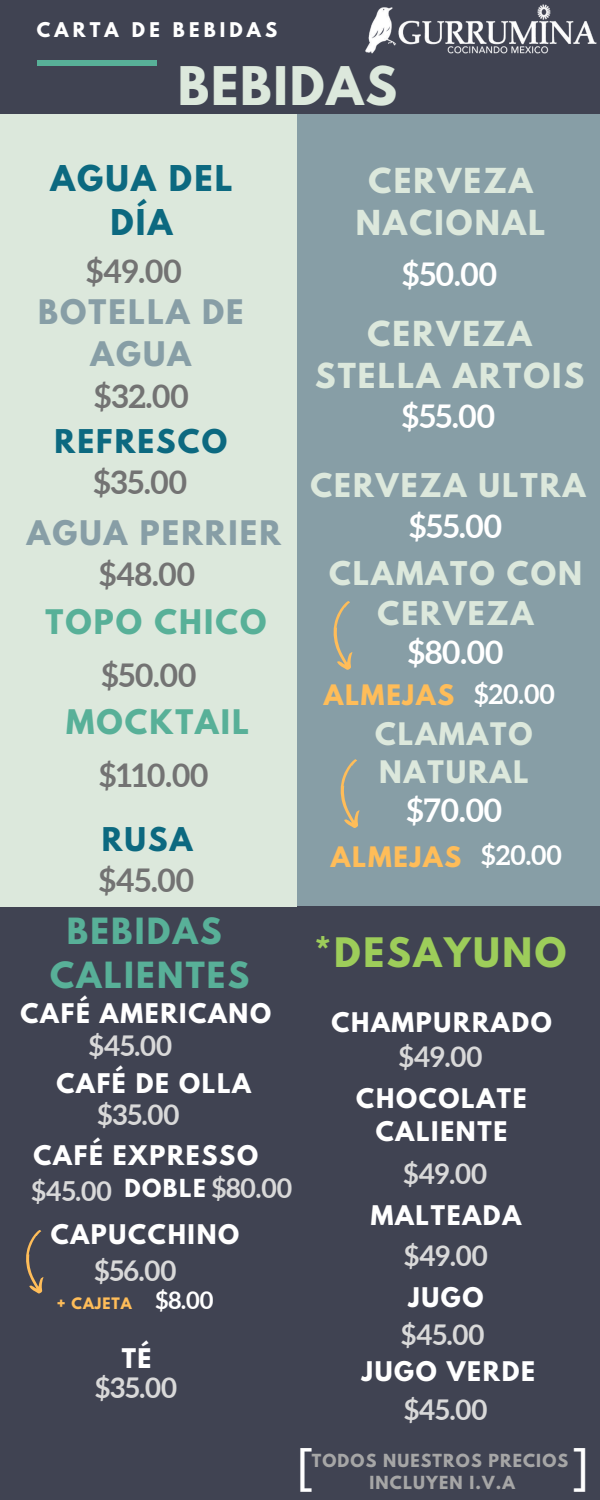
<style>
.page{position:relative;width:600px;height:1500px;background:#404352}
.page>*{position:absolute;margin:0;border:0;box-sizing:border-box;transform-origin:0 0}
.t1{font:50px "Open Sans";color:#fff}
.t2{font:700 47.2px "League Spartan";letter-spacing:.04em;color:#dce8dc}
.t3{font:700 36px "League Spartan";letter-spacing:.07em;color:#9dcd5a}
.t4{font:700 32px "Aleo";color:#737373}
.t5{font:700 32px "Aleo";color:#fff}
.t6{font:700 32px/44.2px "League Spartan";letter-spacing:.07em;color:#58b098;text-align:center}
.t7{font:700 31.5px/43.5px "League Spartan";letter-spacing:.07em;color:#0c6980;text-align:center}
.t8{font:700 30.5px/42px "League Spartan";letter-spacing:.07em;color:#dce8dc;text-align:center}
.t9{font:700 30px/42px "League Spartan";letter-spacing:.07em;color:#879ea6;text-align:center}
.t10{font:700 30px "League Spartan";letter-spacing:.07em;color:#58b098}
.t11{font:700 29px/40.5px "League Spartan";letter-spacing:.07em;color:#dce8dc;text-align:center}
.t12{font:700 29px "League Spartan";letter-spacing:.07em;color:#0c6980}
.t13{font:700 28px "Aleo";color:#d9d9d9}
.t14{font:700 27.5px "League Spartan";letter-spacing:.07em;color:#dce8dc}
.t15{font:700 27px "Aleo";color:#d9d9d9}
.t16{font:700 27px "Aleo";color:#fff}
.t17{font:700 25px "League Spartan";letter-spacing:.07em;color:#ffbd59}
.t18{font:700 24px/33px "League Spartan";letter-spacing:.07em;color:#fff;text-align:center}
.t19{font:700 24px "Aleo";color:#fff}
.t20{font:700 22px "League Spartan";letter-spacing:.07em;color:#fff}
.t21{font:700 18px "League Spartan";letter-spacing:.23em;color:#fff}
.t22{font:700 16px "League Spartan";letter-spacing:.07em;color:#a6a6a6}
.t23{font:700 14px "League Spartan";letter-spacing:.07em;color:#ffbd59}
</style>
<div class="page">
<div style="left:260px;top:115px;width:340px;height:791px;background:#879ea6"></div>
<div style="left:0;top:114px;width:297px;height:792px;background:#dce8dc"></div>
<div style="left:37px;top:60px;width:120px;height:6px;background:#58b098"></div>
<img style="left:365px;top:4px;width:232px;height:50px">
<svg style="left:340px;top:759px;width:20px;height:69px"></svg>
<svg style="left:333px;top:601px;width:20px;height:69px"></svg>
<svg style="left:26px;top:1230px;width:18px;height:64px"></svg>
<p class="t21" style="left:37px;top:20px;width:242px">CARTA DE BEBIDAS</p>
<h1 class="t2" style="left:178px;top:62px;width:221px">BEBIDAS</h1>
<h4 class="t7" style="left:50px;top:161px;width:184px">AGUA DEL<br>DÍA</h4>
<h4 class="t8" style="left:356px;top:164px;width:191px">CERVEZA<br>NACIONAL</h4>
<h6 class="t4" style="left:86px;top:253px;width:97px">$49.00</h6>
<p class="t9" style="left:38px;top:295px;width:207px">BOTELLA DE<br>AGUA</p>
<p class="t4" style="left:94px;top:378px;width:96px">$32.00</p>
<h4 class="t12" style="left:55px;top:427px;width:174px">REFRESCO</h4>
<h3 class="t4" style="left:93px;top:464px;width:95px">$35.00</h3>
<h6 class="t9" style="left:27px;top:516px;width:255px">AGUA PERRIER</h6>
<h6 class="t4" style="left:99px;top:556px;width:97px">$48.00</h6>
<h5 class="t10" style="left:45px;top:607px;width:223px">TOPO CHICO</h5>
<h6 class="t4" style="left:102px;top:657px;width:96px">$50.00</h6>
<p class="t10" style="left:66px;top:707px;width:185px">MOCKTAIL</p>
<p class="t5" style="left:402px;top:256px;width:96px">$50.00</p>
<p class="t8" style="left:315px;top:317px;width:271px">CERVEZA<br>STELLA ARTOIS</p>
<p class="t5" style="left:402px;top:398px;width:94px">$55.00</p>
<h4 class="t11" style="left:310px;top:469px;width:276px">CERVEZA ULTRA</h4>
<h6 class="t5" style="left:409px;top:508px;width:94px">$55.00</h6>
<h6 class="t11" style="left:329px;top:557px;width:255px">CLAMATO CON<br>CERVEZA</h6>
<p class="t5" style="left:408px;top:634px;width:97px">$80.00</p>
<h3 class="t17" style="left:324px;top:683px;width:132px">ALMEJAS</h3>
<h3 class="t16" style="left:474px;top:678px;width:82px">$20.00</h3>
<p class="t14" style="left:375px;top:720px;width:159px">CLAMATO</p>
<p class="t4" style="left:99px;top:757px;width:111px">$110.00</p>
<p class="t14" style="left:379px;top:758px;width:151px">NATURAL</p>
<h6 class="t12" style="left:102px;top:825px;width:92px">RUSA</h6>
<p class="t4" style="left:99px;top:862px;width:97px">$45.00</p>
<h6 class="t5" style="left:407px;top:792px;width:97px">$70.00</h6>
<p class="t17" style="left:331px;top:844px;width:132px">ALMEJAS</p>
<h4 class="t16" style="left:481px;top:840px;width:82px">$20.00</h4>
<h3 class="t6" style="left:50px;top:913px;width:201px">BEBIDAS<br>CALIENTES</h3>
<h4 class="t18" style="left:21px;top:1000px;width:252px">CAFÉ AMERICANO</h4>
<h3 class="t13" style="left:89px;top:1030px;width:85px">$45.00</h3>
<p class="t18" style="left:56px;top:1070px;width:196px">CAFÉ DE OLLA</p>
<h6 class="t13" style="left:98px;top:1099px;width:83px">$35.00</h6>
<h4 class="t18" style="left:34px;top:1142px;width:226px">CAFÉ EXPRESSO</h4>
<h3 class="t15" style="left:32px;top:1176px;width:82px">$45.00</h3>
<p class="t20" style="left:124px;top:1177px;width:83px">DOBLE</p>
<p class="t15" style="left:212px;top:1173px;width:82px">$80.00</p>
<h3 class="t18" style="left:51px;top:1221px;width:190px">CAPUCCHINO</h3>
<h4 class="t13" style="left:94px;top:1255px;width:84px">$56.00</h4>
<h6 class="t23" style="left:57px;top:1296px;width:77px">+ CAJETA</h6>
<p class="t19" style="left:156px;top:1287px;width:59px">$8.00</p>
<p class="t18" style="left:122px;top:1345px;width:31px">TÉ</p>
<h3 class="t13" style="left:95px;top:1372px;width:83px">$35.00</h3>
<h3 class="t3" style="left:314px;top:935px;width:254px">*DESAYUNO</h3>
<h4 class="t18" style="left:331px;top:1009px;width:222px">CHAMPURRADO</h4>
<p class="t13" style="left:399px;top:1040px;width:85px">$49.00</p>
<h4 class="t18" style="left:356px;top:1085px;width:172px">CHOCOLATE<br>CALIENTE</h4>
<h4 class="t13" style="left:403px;top:1157px;width:85px">$49.00</h4>
<p class="t18" style="left:371px;top:1202px;width:152px">MALTEADA</p>
<h3 class="t13" style="left:404px;top:1240px;width:85px">$49.00</h3>
<h3 class="t18" style="left:408px;top:1284px;width:77px">JUGO</h3>
<p class="t13" style="left:401px;top:1319px;width:85px">$45.00</p>
<h6 class="t18" style="left:362px;top:1358px;width:175px">JUGO VERDE</h6>
<h6 class="t13" style="left:404px;top:1394px;width:85px">$45.00</h6>
<p class="t1" style="left:297px;top:1430px;width:18px">[</p>
<p class="t1" style="left:573px;top:1430px;width:18px">]</p>
<h3 class="t22" style="left:312px;top:1452px;width:258px">TODOS NUESTROS PRECIOS</h3>
<h2 class="t22" style="left:370px;top:1474px;width:147px">INCLUYEN I.V.A</h2>
</div>
